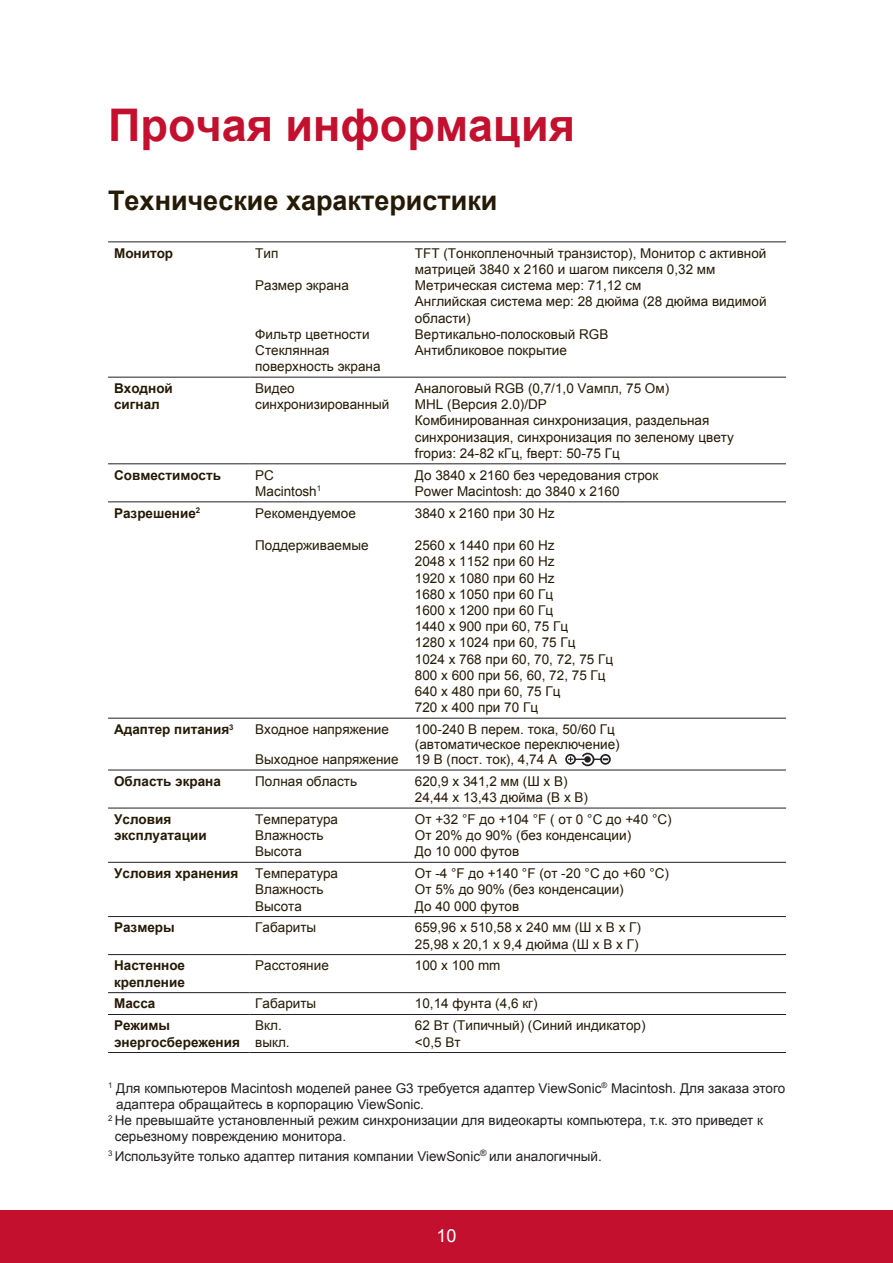
<style>
.page{position:relative;width:893px;height:1263px;background:#fff}
.page>*{position:absolute;margin:0;border:0;box-sizing:border-box;transform-origin:0 0}
.t1{font:700 45px "Arial";color:#c3102f}
.t2{font:700 27px "Arial";color:#251a05}
.t3{font:18px "Arial";color:#fff}
.t4{font:13.5px/16.2px "Arial";color:#251a05}
.t5{font:13.5px "Arial";color:#231f20}
.t6{font:700 13.5px/16.2px "Arial";color:#251a05}
.s1{font-weight:700}
</style>
<div class="page">
<div style="left:0;top:1210px;width:892px;height:53px;background:#c3102f"></div>
<hr style="left:108px;top:377px;width:141px;height:1px;background:#231f20">
<hr style="left:249px;top:377px;width:160px;height:1px;background:#231f20">
<hr style="left:409px;top:377px;width:376px;height:1px;background:#231f20">
<hr style="left:108px;top:501px;width:141px;height:1px;background:#231f20">
<hr style="left:249px;top:501px;width:160px;height:1px;background:#231f20">
<hr style="left:409px;top:501px;width:376px;height:1px;background:#231f20">
<hr style="left:108px;top:718px;width:141px;height:1px;background:#231f20">
<hr style="left:249px;top:718px;width:160px;height:1px;background:#231f20">
<hr style="left:409px;top:718px;width:376px;height:1px;background:#231f20">
<hr style="left:108px;top:769px;width:141px;height:1px;background:#231f20">
<hr style="left:249px;top:769px;width:160px;height:1px;background:#231f20">
<hr style="left:409px;top:769px;width:376px;height:1px;background:#231f20">
<hr style="left:108px;top:807px;width:141px;height:1px;background:#231f20">
<hr style="left:249px;top:807px;width:160px;height:1px;background:#231f20">
<hr style="left:409px;top:807px;width:376px;height:1px;background:#231f20">
<hr style="left:108px;top:862px;width:141px;height:1px;background:#231f20">
<hr style="left:249px;top:862px;width:160px;height:1px;background:#231f20">
<hr style="left:409px;top:862px;width:376px;height:1px;background:#231f20">
<hr style="left:108px;top:916px;width:141px;height:1px;background:#231f20">
<hr style="left:249px;top:916px;width:160px;height:1px;background:#231f20">
<hr style="left:409px;top:916px;width:376px;height:1px;background:#231f20">
<hr style="left:108px;top:463px;width:141px;height:1px;background:#231f20">
<hr style="left:108px;top:954px;width:141px;height:1px;background:#231f20">
<hr style="left:249px;top:954px;width:160px;height:1px;background:#231f20">
<hr style="left:409px;top:954px;width:376px;height:1px;background:#231f20">
<hr style="left:108px;top:992px;width:141px;height:1px;background:#231f20">
<hr style="left:249px;top:992px;width:160px;height:1px;background:#231f20">
<hr style="left:409px;top:992px;width:376px;height:1px;background:#231f20">
<hr style="left:249px;top:463px;width:160px;height:1px;background:#231f20">
<hr style="left:108px;top:1014px;width:141px;height:1px;background:#231f20">
<hr style="left:249px;top:1014px;width:160px;height:1px;background:#231f20">
<hr style="left:409px;top:1014px;width:376px;height:1px;background:#231f20">
<hr style="left:409px;top:463px;width:376px;height:1px;background:#231f20">
<hr style="left:108px;top:241px;width:141px;height:1px;background:#231f20">
<hr style="left:249px;top:241px;width:160px;height:1px;background:#231f20">
<hr style="left:409px;top:241px;width:376px;height:1px;background:#231f20">
<hr style="left:108px;top:1052px;width:141px;height:1px;background:#231f20">
<hr style="left:249px;top:1052px;width:160px;height:1px;background:#231f20">
<hr style="left:409px;top:1052px;width:376px;height:1px;background:#231f20">
<div style="left:599px;top:754px;width:11px;height:10px;border:2px solid #231f20;border-radius:50%"></div>
<div style="left:565px;top:754px;width:10px;height:10px;border:2px solid #231f20;border-radius:50%"></div>
<svg style="left:567px;top:752px;width:41px;height:15px"></svg>
<h1 class="t1" style="left:108px;top:95px;width:468px">Прочая информация</h1>
<h2 class="t2" style="left:108px;top:182px;width:391px">Технические характеристики</h2>
<p class="t6" style="left:114px;top:245px;width:61px">Монитор</p>
<p class="t4" style="left:255px;top:245px;width:25px">Тип</p>
<p class="t4" style="left:255px;top:277px;width:95px">Размер экрана</p>
<p class="t4" style="left:255px;top:326px;width:127px">Фильтр цветности<br>Стеклянная поверхность экрана</p>
<p class="t4" style="left:415px;top:245px;width:353px">TFT (Тонкопленочный транзистор), Монитор с активной матрицей 3840 x 2160 и шагом пикселя 0,32 мм Метрическая система мер: 71,12 см<br>Английская система мер: 28 дюйма (28 дюйма видимой области)<br>Вертикально-полосковый RGB<br>Антибликовое покрытие</p>
<p class="t6" style="left:114px;top:380px;width:60px">Входной сигнал</p>
<p class="t4" style="left:255px;top:380px;width:136px">Видео синхронизированный</p>
<p class="t4" style="left:415px;top:380px;width:320px">Аналоговый RGB (0,7/1,0 Vампл, 75 Ом)<br>MHL (Версия 2.0)/DP<br>Комбинированная синхронизация, раздельная синхронизация, синхронизация по зеленому цвету fгориз: 24-82 кГц, fверт: 50-75 Гц</p>
<p class="t6" style="left:114px;top:467px;width:108px">Совместимость</p>
<p class="t4" style="left:255px;top:467px;width:67px">PC<br>Macintosh<sup>1</sup></p>
<p class="t4" style="left:415px;top:467px;width:245px">До 3840 x 2160 без чередования строк<br>Power Macintosh: до 3840 x 2160</p>
<p class="t6" style="left:114px;top:505px;width:88px">Разрешение<sup>2</sup></p>
<p class="t4" style="left:255px;top:505px;width:102px">Рекомендуемое</p>
<p class="t4" style="left:255px;top:537px;width:115px">Поддерживаемые</p>
<p class="t4" style="left:415px;top:505px;width:141px">3840 x 2160 при 30 Hz</p>
<p class="t4" style="left:415px;top:537px;width:200px">2560 x 1440 при 60 Hz<br>2048 x 1152 при 60 Hz<br>1920 x 1080 при 60 Hz<br>1680 x 1050 при 60 Гц<br>1600 x 1200 при 60 Гц<br>1440 x 900 при 60, 75 Гц<br>1280 x 1024 при 60, 75 Гц<br>1024 x 768 при 60, 70, 72, 75 Гц<br>800 x 600 при 56, 60, 72, 75 Гц<br>640 x 480 при 60, 75 Гц<br>720 x 400 при 70 Гц</p>
<p class="t6" style="left:114px;top:721px;width:121px">Адаптер питания<sup>3</sup></p>
<p class="t4" style="left:255px;top:721px;width:135px">Входное напряжение</p>
<p class="t4" style="left:255px;top:751px;width:145px">Выходное напряжение</p>
<p class="t4" style="left:415px;top:722px;width:206px;line-height:15px">100-240 В перем. тока, 50/60 Гц (автоматическое переключение)<br>19 В (пост. ток), 4,74 А</p>
<p class="t6" style="left:114px;top:773px;width:108px">Область экрана</p>
<p class="t4" style="left:255px;top:773px;width:103px">Полная область</p>
<p class="t4" style="left:415px;top:773px;width:174px">620,9 x 341,2 мм (Ш x В)<br>24,44 x 13,43 дюйма (В x В)</p>
<p class="t6" style="left:114px;top:811px;width:94px">Условия эксплуатации</p>
<p class="t4" style="left:255px;top:811px;width:84px">Температура<br>Влажность<br>Высота</p>
<p class="t4" style="left:415px;top:811px;width:258px">От +32 °F до +104 °F ( от 0 °C до +40 °C)<br>От 20% до 90% (без конденсации)<br>До 10 000 футов</p>
<p class="t4" style="left:255px;top:865px;width:84px;text-indent:-141px"><span class="s1">Условия хранения</span> Температура<br>Влажность<br>Высота</p>
<p class="t4" style="left:415px;top:865px;width:255px">От -4 °F до +140 °F (от -20 °C до +60 °C)<br>От 5% до 90% (без конденсации)<br>До 40 000 футов</p>
<p class="t6" style="left:114px;top:920px;width:62px">Размеры</p>
<p class="t4" style="left:255px;top:919px;width:63px">Габариты</p>
<p class="t4" style="left:415px;top:919px;width:227px">659,96 x 510,58 x 240 мм (Ш x В x Г)<br>25,98 x 20,1 x 9,4 дюйма (Ш x В x Г)</p>
<p class="t6" style="left:114px;top:958px;width:72px">Настенное крепление</p>
<p class="t4" style="left:255px;top:957px;width:75px">Расстояние</p>
<p class="t4" style="left:415px;top:957px;width:87px">100 x 100 mm</p>
<p class="t6" style="left:114px;top:996px;width:43px">Масса</p>
<p class="t4" style="left:255px;top:995px;width:63px">Габариты</p>
<p class="t4" style="left:415px;top:995px;width:124px">10,14 фунта (4,6 кг)</p>
<p class="t6" style="left:114px;top:1018px;width:127px">Режимы энергосбережения</p>
<p class="t4" style="left:255px;top:1017px;width:36px">Вкл. выкл.</p>
<p class="t4" style="left:415px;top:1017px;width:232px">62 Вт (Типичный) (Синий индикатор) &lt;0,5 Вт</p>
<p class="t5" style="left:108px;top:1079px;width:678px"><sup>1</sup> Для компьютеров Macintosh моделей ранее G3 требуется адаптер ViewSonic<sup>®</sup> Macintosh. Для заказа этого</p>
<p class="t5" style="left:116px;top:1095px;width:309px">адаптера обращайтесь в корпорацию ViewSonic.</p>
<p class="t5" style="left:108px;top:1111px;width:656px"><sup>2</sup> Не превышайте установленный режим синхронизации для видеокарты компьютера, т.к. это приведет к</p>
<p class="t5" style="left:115px;top:1127px;width:233px">серьезному повреждению монитора.</p>
<p class="t5" style="left:108px;top:1147px;width:495px"><sup>3</sup> Используйте только адаптер питания компании ViewSonic<sup>®</sup> или аналогичный.</p>
<h3 class="t3" style="left:436px;top:1223px;width:22px">10</h3>
</div>
